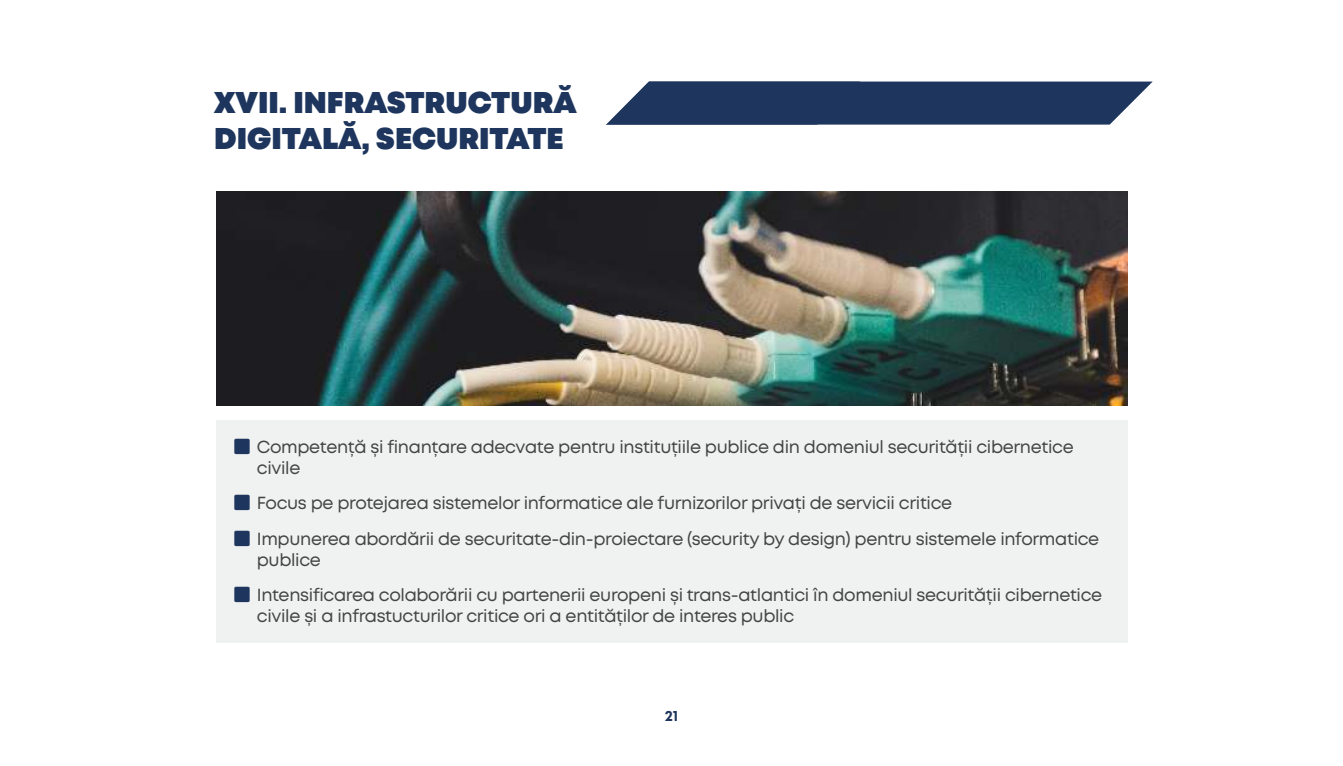
<style>
.page{position:relative;width:1343px;height:766px;background:#fff}
.page>*{position:absolute;margin:0;border:0;box-sizing:border-box;transform-origin:0 0}
.t1{font:900 30px/36px "Mont";color:#1e365d}
.t2{font:17.5px/35.1px "Mont";letter-spacing:-.02em;color:#434444}
.t3{font:700 15px "Mont";color:#1e365d}
</style>
<div class="page">
<div style="left:217px;top:420px;width:911px;height:222px;background:#f0f1f1"></div>
<img style="left:217px;top:192px;width:911px;height:213px">
<svg style="left:605px;top:81px;width:548px;height:44px"></svg>
<h1 class="t1" style="left:214px;top:86px;width:364px">XVII. INFRASTRUCTURĂ<br>DIGITALĂ, SECURITATE</h1>
<p class="t2" style="left:257px;top:436px;width:818px;line-height:21px">Competență și finanțare adecvate pentru instituțiile publice din domeniul securității cibernetice civile</p>
<p class="t2" style="left:257px;top:485px;width:844px">Focus pe protejarea sistemelor informatice ale furnizorilor privați de servicii critice<br>Impunerea abordării de securitate-din-proiectare (security by design) pentru sistemele informatice</p>
<p class="t2" style="left:257px;top:542px;width:847px">publice<br>Intensificarea colaborării cu partenerii europeni și trans-atlantici în domeniul securității cibernetice</p>
<p class="t2" style="left:257px;top:598px;width:539px">civile și a infrastucturilor critice ori a entităților de interes public</p>
<p class="t3" style="left:665px;top:709px;width:15px">21</p>
</div>
